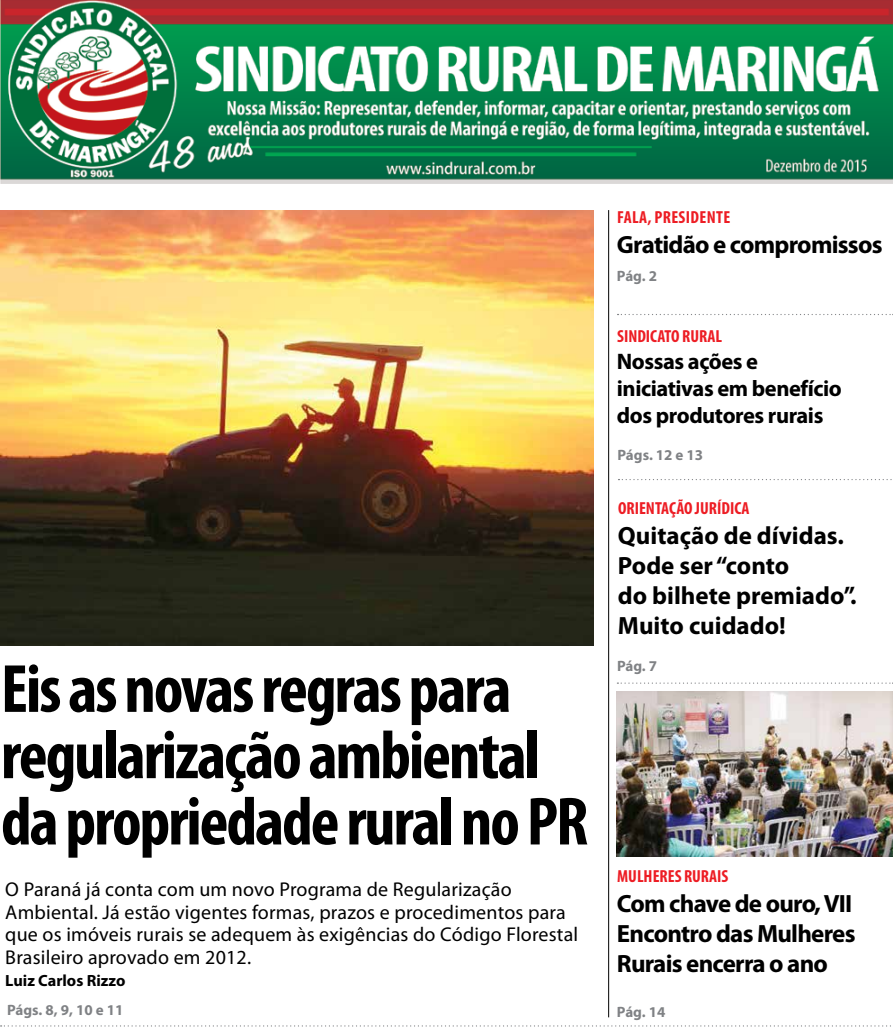
<style>
.page{position:relative;width:893px;height:1028px;background:#fff}
.page>*{position:absolute;margin:0;border:0;box-sizing:border-box;transform-origin:0 0}
.t1{font:700 condensed 68.75px/66.2px "Myriad Pro";letter-spacing:-.03em;color:#000}
.t2{font:700 25px/30px "Myriad Pro";letter-spacing:-.03em;color:#000}
.t3{font:700 25px/30px "Myriad Pro";color:#000}
.t4{font:700 22.5px/27px "Myriad Pro";letter-spacing:-.02em;color:#000}
.t5{font:20px/22.5px "Myriad Pro";letter-spacing:.01em;color:#000}
.t6{font:700 condensed 17.5px "Myriad Pro";color:#ed1d24}
.t7{font:700 condensed 17.5px "Myriad Pro";letter-spacing:.02em;color:#ed1d24}
.t8{font:700 16.25px "Myriad Pro";color:#000}
.t9{font:700 15px "Myriad Pro";color:#808285}
</style>
<div class="page">
<img style="left:0;top:0;width:893px;height:184px">
<svg style="left:617px;top:314px;width:276px;height:1px"></svg>
<svg style="left:617px;top:682px;width:276px;height:1px"></svg>
<svg style="left:618px;top:479px;width:274px;height:1px"></svg>
<img style="left:0;top:210px;width:594px;height:435px">
<svg style="left:1px;top:1025px;width:890px;height:1px"></svg>
<img style="left:617px;top:691px;width:276px;height:165px">
<hr style="left:608px;top:210px;width:1px;height:807px;background:#000">
<h1 class="t1" style="left:1px;top:654px;width:584px">Eis as novas regras para regularização ambiental da propriedade rural no PR</h1>
<p class="t5" style="left:5px;top:877px;width:575px">O Paraná já conta com um novo Programa de Regularização Ambiental. Já estão vigentes formas, prazos e procedimentos para que os imóveis rurais se adequem às exigências do Código Florestal Brasileiro aprovado em 2012.</p>
<p class="t8" style="left:5px;top:970px;width:122px">Luiz Carlos Rizzo</p>
<p class="t9" style="left:7px;top:1000px;width:118px">Págs. 8, 9, 10 e 11</p>
<p class="t7" style="left:617px;top:206px;width:115px">Fala, Presidente</p>
<p class="t2" style="left:617px;top:229px;width:267px">Gratidão e compromissos</p>
<p class="t9" style="left:617px;top:266px;width:42px">Pág. 2</p>
<p class="t6" style="left:617px;top:325px;width:106px">Sindicato Rural</p>
<p class="t4" style="left:617px;top:347px;width:226px">Nossas ações e iniciativas em benefício dos produtores rurais</p>
<p class="t9" style="left:617px;top:445px;width:87px">Págs. 12 e 13</p>
<p class="t6" style="left:618px;top:497px;width:133px">Orientação Jurídica</p>
<p class="t3" style="left:618px;top:520px;width:240px">Quitação de dívidas.<br>Pode ser “conto<br>do bilhete premiado”.<br>Muito cuidado!</p>
<p class="t9" style="left:617px;top:656px;width:42px">Pág. 7</p>
<p class="t6" style="left:617px;top:864px;width:113px">Mulheres Rurais</p>
<p class="t2" style="left:617px;top:887px;width:240px">Com chave de ouro, VII<br>Encontro das Mulheres<br>Rurais encerra o ano</p>
<p class="t9" style="left:617px;top:1001px;width:50px">Pág. 14</p>
</div>
